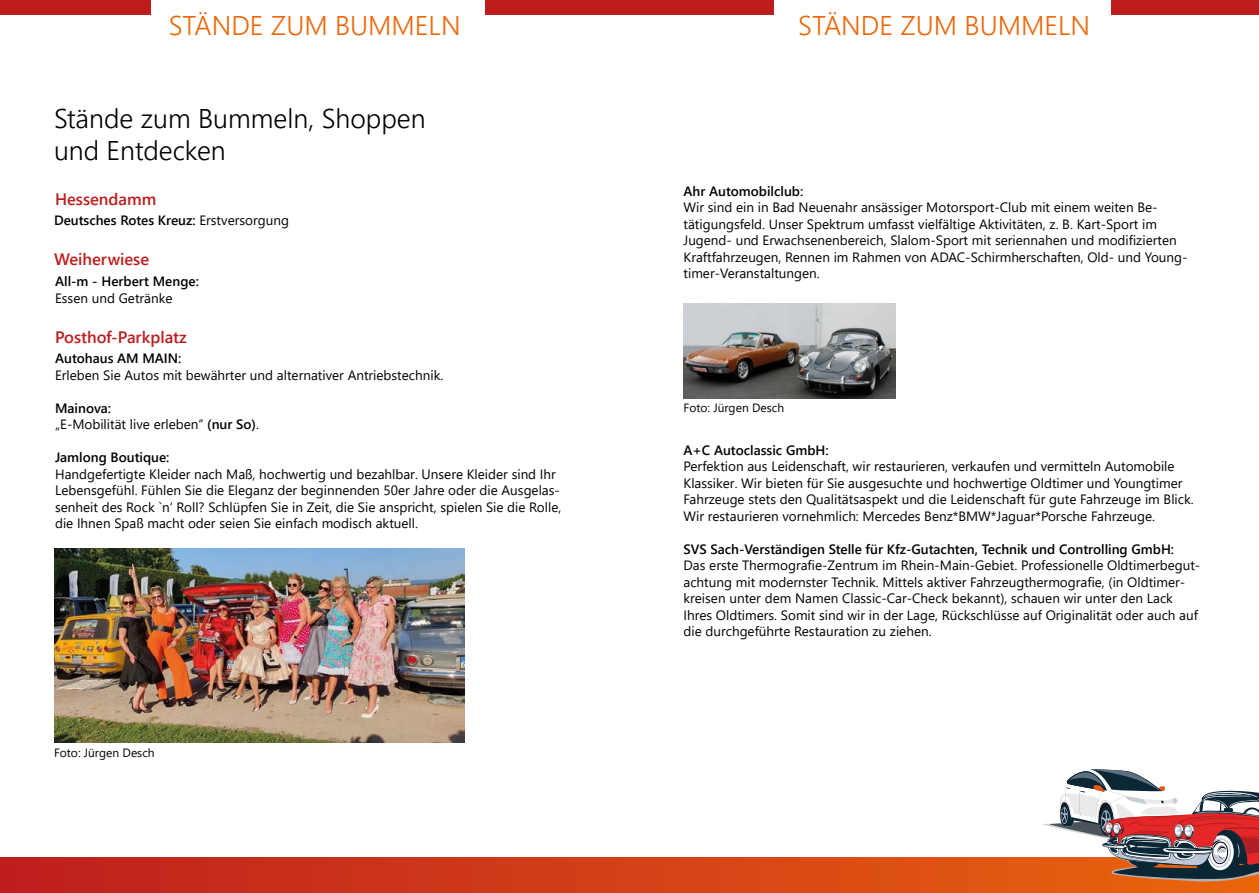
<style>
.page{position:relative;width:1259px;height:893px;background:#fff}
.page>*{position:absolute;margin:0;border:0;box-sizing:border-box;transform-origin:0 0}
.t1{font:300 27px/31.5px "Segoe UI";color:#000}
.t2{font:300 27px "Segoe UI";color:#ec6608}
.t3{font:600 16.5px "Segoe UI";color:#bd1d1d}
.t4{font:13.5px/16.5px "Segoe UI";color:#000}
.t5{font:600 13.5px "Segoe UI";color:#000}
.t6{font:12px "Segoe UI";color:#000}
.s1{font-weight:400}
.s2{font-weight:600}
</style>
<div class="page">
<div style="left:629px;top:0;width:145px;height:15px;background:#bd1d1d"></div>
<div style="left:1112px;top:0;width:147px;height:15px;background:#bd1d1d"></div>
<div style="left:0;top:0;width:150px;height:15px;background:#bd1d1d"></div>
<div style="left:485px;top:0;width:144px;height:15px;background:#bd1d1d"></div>
<img style="left:54px;top:548px;width:410px;height:195px">
<img style="left:683px;top:303px;width:212px;height:95px">
<div style="left:0;top:857px;width:1259px;height:36px;background:linear-gradient(to right,#bd1e1f,#eb650d)"></div>
<svg style="left:1041px;top:769px;width:218px;height:113px"></svg>
<h1 class="t2" style="left:169px;top:3px;width:293px">STÄNDE ZUM BUMMELN</h1>
<h1 class="t2" style="left:798px;top:3px;width:293px">STÄNDE ZUM BUMMELN</h1>
<h1 class="t1" style="left:54px;top:102px;width:373px">Stände zum Bummeln, Shoppen und Entdecken</h1>
<p class="t3" style="left:55px;top:186px;width:103px">Hessendamm</p>
<p class="t5" style="left:54px;top:209px;width:236px">Deutsches Rotes Kreuz: <span class="s1">Erstversorgung</span></p>
<p class="t3" style="left:54px;top:246px;width:97px">Weiherwiese</p>
<p class="t5" style="left:55px;top:271px;width:145px">All-m - Herbert Menge:</p>
<p class="t4" style="left:55px;top:289px;width:119px">Essen und Getränke</p>
<p class="t3" style="left:55px;top:323px;width:133px">Posthof-Parkplatz</p>
<p class="t5" style="left:55px;top:348px;width:128px">Autohaus AM MAIN:</p>
<p class="t4" style="left:55px;top:367px;width:390px">Erleben Sie Autos mit bewährter und alternativer Antriebstechnik.</p>
<p class="t4" style="left:55px;top:400px;width:205px"><span class="s2">Mainova:<br></span>„E-Mobilität live erleben“ <span class="s2">(nur So)</span>.</p>
<p class="t5" style="left:55px;top:447px;width:116px">Jamlong Boutique:</p>
<p class="t4" style="left:55px;top:466px;width:508px">Handgefertigte Kleider nach Maß, hochwertig und bezahlbar. Unsere Kleider sind Ihr Lebensgefühl. Fühlen Sie die Eleganz der beginnenden 50er Jahre oder die Ausgelas&shy;senheit des Rock `n‘ Roll? Schlüpfen Sie in Zeit, die Sie anspricht, spielen Sie die Rolle, die Ihnen Spaß macht oder seien Sie einfach modisch aktuell.</p>
<p class="t6" style="left:54px;top:743px;width:102px">Foto: Jürgen Desch</p>
<p class="t5" style="left:683px;top:180px;width:121px">Ahr Automobilclub:</p>
<p class="t4" style="left:683px;top:199px;width:505px">Wir sind ein in Bad Neuenahr ansässiger Motorsport-Club mit einem weiten Be&shy;tätigungsfeld. Unser Spektrum umfasst vielfältige Aktivitäten, z. B. Kart-Sport im Jugend- und Erwachsenenbereich, Slalom-Sport mit seriennahen und modifizierten Kraftfahrzeugen, Rennen im Rahmen von ADAC-Schirmherschaften, Old- und Young&shy;timer-Veranstaltungen.</p>
<p class="t6" style="left:683px;top:398px;width:102px">Foto: Jürgen Desch</p>
<p class="t5" style="left:683px;top:439px;width:147px">A+C Autoclassic GmbH:</p>
<p class="t4" style="left:683px;top:458px;width:512px">Perfektion aus Leidenschaft, wir restaurieren, verkaufen und vermitteln Automobile Klassiker. Wir bieten für Sie ausgesuchte und hochwertige Oldtimer und Youngtimer Fahrzeuge stets den Qualitätsaspekt und die Leidenschaft für gute Fahrzeuge im Blick.<br>Wir restaurieren vornehmlich: Mercedes Benz*BMW*Jaguar*Porsche Fahrzeuge.</p>
<p class="t5" style="left:683px;top:538px;width:492px">SVS Sach-Verständigen Stelle für Kfz-Gutachten, Technik und Controlling GmbH:</p>
<p class="t4" style="left:683px;top:557px;width:518px">Das erste Thermografie-Zentrum im Rhein-Main-Gebiet. Professionelle Oldtimerbegut&shy;achtung mit modernster Technik. Mittels aktiver Fahrzeugthermografie, (in Oldtimer&shy;kreisen unter dem Namen Classic-Car-Check bekannt), schauen wir unter den Lack Ihres Oldtimers. Somit sind wir in der Lage, Rückschlüsse auf Originalität oder auch auf die durchgeführte Restauration zu ziehen.</p>
</div>
